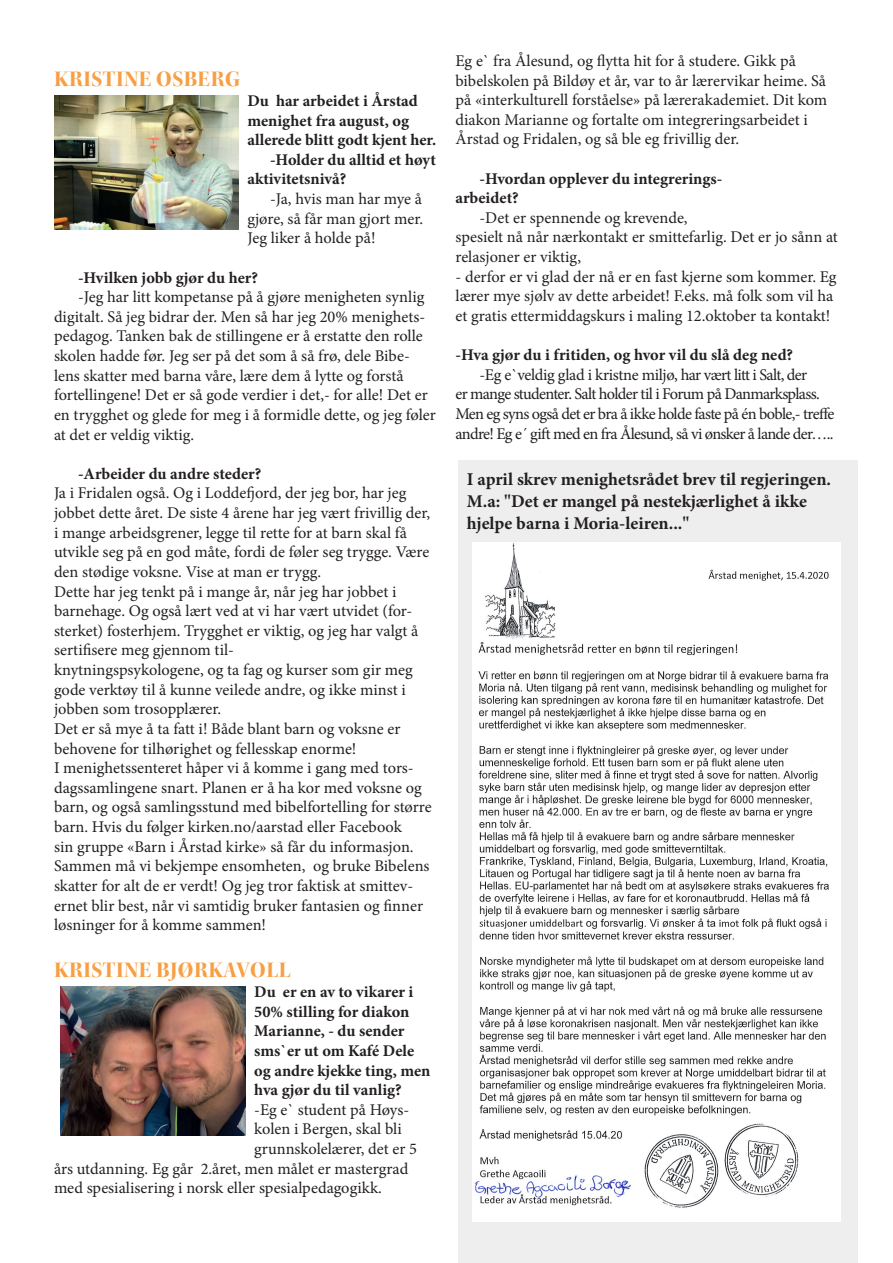
<style>
.page{position:relative;width:893px;height:1263px;background:#fff}
.page>*{position:absolute;margin:0;border:0;box-sizing:border-box;transform-origin:0 0}
.Overskrift{font:22.5px "Kepler Std Bold Disp";letter-spacing:.02em;color:#f89f44}
.t1{font:700 18px/21.6px "Minion Pro";color:#231f20}
.Tekst_10{font:16.35px/19.6px "Minion Pro";color:#231f20}
.Tekst_10-2{font:700 16.35px/19.6px "Minion Pro";color:#231f20}
.Tekst_10-3{font:16.35px/19.6px "Minion Pro";letter-spacing:-.04em;color:#231f20}
</style>
<div class="page">
<img style="left:61px;top:986px;width:185px;height:149px">
<img style="left:54px;top:96px;width:185px;height:134px">
<div style="left:458px;top:460px;width:399px;height:803px;background:#eeeeef"></div>
<img style="left:472px;top:542px;width:369px;height:679px">
<p class="Overskrift" style="left:54px;top:66px;width:188px">KRISTINE OSBERG</p>
<p class="Tekst_10-2" style="left:247px;top:91px;width:190px">Du har arbeidet i Årstad menighet fra august, og allerede blitt godt kjent her.</p>
<p class="Tekst_10-2" style="left:247px;top:150px;width:190px;text-indent:23px">-Holder du alltid et høyt aktivitetsnivå?</p>
<p class="Tekst_10" style="left:247px;top:189px;width:177px;text-align:justify;text-indent:23px">-Ja, hvis man har mye å gjøre, så får man gjort mer.<br>Jeg liker å holde på!</p>
<p class="Tekst_10-2" style="left:78px;top:267px;width:181px">-Hvilken jobb gjør du her?</p>
<p class="Tekst_10" style="left:54px;top:287px;width:383px;text-indent:24px">-Jeg har litt kompetanse på å gjøre menigheten synlig digitalt. Så jeg bidrar der. Men så har jeg 20% menighets&shy;pedagog. Tanken bak de stillingene er å erstatte den rolle skolen hadde før. Jeg ser på det som å så frø, dele Bibe&shy;lens skatter med barna våre, lære dem å lytte og forstå fortellingene! Det er så gode verdier i det,- for alle! Det er en trygghet og glede for meg i å formidle dette, og jeg føler at det er veldig viktig.</p>
<p class="Tekst_10-2" style="left:78px;top:464px;width:185px">-Arbeider du andre steder?</p>
<p class="Tekst_10" style="left:54px;top:483px;width:378px">Ja i Fridalen også. Og i Loddefjord, der jeg bor, har jeg jobbet dette året. De siste 4 årene har jeg vært frivillig der, i mange arbeidsgrener, legge til rette for at barn skal få utvikle seg på en god måte, fordi de føler seg trygge. Være den stødige voksne. Vise at man er trygg.</p>
<p class="Tekst_10" style="left:54px;top:582px;width:366px">Dette har jeg tenkt på i mange år, når jeg har jobbet i barnehage. Og også lært ved at vi har vært utvidet (for&shy;sterket) fosterhjem. Trygghet er viktig, og jeg har valgt å sertifisere meg gjennom til-<br>knytningspsykologene, og ta fag og kurser som gir meg gode verktøy til å kunne veilede andre, og ikke minst i jobben som trosopplærer.</p>
<p class="Tekst_10" style="left:54px;top:719px;width:348px">Det er så mye å ta fatt i! Både blant barn og voksne er behovene for tilhørighet og fellesskap enorme!</p>
<p class="Tekst_10" style="left:54px;top:758px;width:379px">I menighetssenteret håper vi å komme i gang med tors&shy;dagssamlingene snart. Planen er å ha kor med voksne og barn, og også samlingsstund med bibelfortelling for større barn. Hvis du følger kirken.no/aarstad eller Facebook<br>sin gruppe «Barn i Årstad kirke» så får du informasjon.<br>Sammen må vi bekjempe ensomheten, og bruke Bibelens skatter for alt de er verdt! Og jeg tror faktisk at smittev&shy;ernet blir best, når vi samtidig bruker fantasien og finner løsninger for å komme sammen!</p>
<p class="Overskrift" style="left:54px;top:957px;width:238px">KRISTINE BJØRKAVOLL</p>
<p class="Tekst_10-2" style="left:254px;top:982px;width:178px">Du er en av to vikarer i<br>50% stilling for diakon<br>Marianne, - du sender sms`er ut om Kafé Dele og andre kjekke ting, men hva gjør du til vanlig?</p>
<p class="Tekst_10" style="left:254px;top:1100px;width:156px">-Eg e` student på Høys-</p>
<p class="Tekst_10" style="left:254px;top:1119px;width:149px">kolen i Bergen, skal bli</p>
<p class="Tekst_10" style="left:254px;top:1139px;width:164px">grunnskolelærer, det er 5</p>
<p class="Tekst_10" style="left:54px;top:1159px;width:356px">års utdanning. Eg går 2.året, men målet er mastergrad</p>
<p class="Tekst_10" style="left:54px;top:1178px;width:329px">med spesialisering i norsk eller spesialpedagogikk.</p>
<p class="Tekst_10" style="left:455px;top:51px;width:373px">Eg e` fra Ålesund, og flytta hit for å studere. Gikk på bibelskolen på Bildøy et år, var to år lærervikar heime. Så på «interkulturell forståelse» på lærerakademiet. Dit kom diakon Marianne og fortalte om integreringsarbeidet i Årstad og Fridalen, og så ble eg frivillig der.</p>
<p class="Tekst_10-2" style="left:455px;top:168px;width:268px;text-indent:24px">-Hvordan opplever du integrerings&shy;arbeidet?</p>
<p class="Tekst_10" style="left:455px;top:208px;width:384px;text-indent:24px">-Det er spennende og krevende,<br>spesielt nå når nærkontakt er smittefarlig. Det er jo sånn at relasjoner er viktig,</p>
<p class="Tekst_10" style="left:455px;top:267px;width:383px">- derfor er vi glad der nå er en fast kjerne som kommer. Eg lærer mye sjølv av dette arbeidet! F.eks. må folk som vil ha et gratis ettermiddagskurs i maling 12.oktober ta kontakt!</p>
<p class="Tekst_10-2" style="left:455px;top:345px;width:339px">-Hva gjør du i fritiden, og hvor vil du slå deg ned?</p>
<p class="Tekst_10-3" style="left:455px;top:365px;width:380px;text-indent:24px">-Eg e`veldig glad i kristne miljø, har vært litt i Salt, der<br>er mange studenter. Salt holder til i Forum på Danmarksplass.<br>Men eg syns også det er bra å ikke holde faste på én boble,- treffe andre! Eg e´ gift med en fra Ålesund, så vi ønsker å lande der…..</p>
<p class="t1" style="left:467px;top:469px;width:366px">I april skrev menighetsrådet brev til regjeringen.<br>M.a: "Det er mangel på nestekjærlighet å ikke hjelpe barna i Moria-leiren..."</p>
</div>
